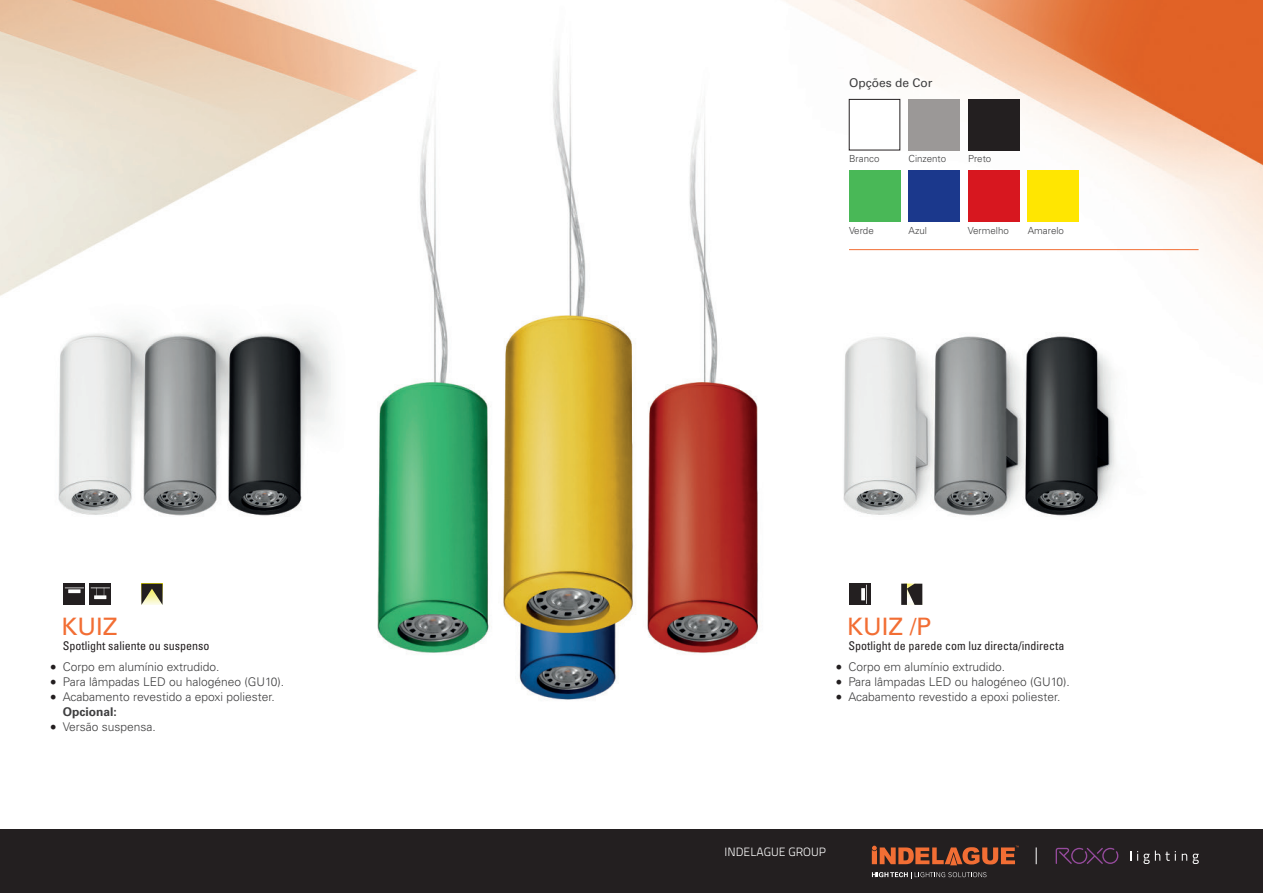
<style>
.page{position:relative;width:1263px;height:893px;background:#fff}
.page>*{position:absolute;margin:0;border:0;box-sizing:border-box;transform-origin:0 0}
.t1{font:24px "Univers LT Std";color:#f26e34}
.t2{font:300 12px/15px "Univers LT Std";color:#3e3e3f}
.t3{font:condensed 12px "Univers LT Std";color:#231f20}
.t4{font:300 12px "Titillium Text 22 L";color:#fff}
.t5{font:12px "Univers LT Std";color:#3e3e3f}
.t6{font:300 9.75px "Univers LT Std";color:#3e3e3f}
.s1{font-family:"Minion Pro";font-weight:400;font-size:18px;color:#231f20}
.s2{font-weight:700}
</style>
<div class="page">
<img style="left:0;top:0;width:1263px;height:700px">
<div style="left:0;top:829px;width:1263px;height:64px;background:#231f20"></div>
<svg style="left:872px;top:846px;width:147px;height:19px"></svg>
<svg style="left:872px;top:872px;width:114px;height:7px"></svg>
<hr style="left:849px;top:249px;width:349px;height:1px;background:#f26e34">
<svg style="left:1036px;top:847px;width:1px;height:17px"></svg>
<svg style="left:1056px;top:847px;width:62px;height:17px"></svg>
<svg style="left:1137px;top:851px;width:39px;height:13px"></svg>
<svg style="left:1182px;top:854px;width:5px;height:7px"></svg>
<svg style="left:1193px;top:854px;width:6px;height:10px"></svg>
<div style="left:908px;top:99px;width:51px;height:51px;background:#9b9897"></div>
<div style="left:968px;top:99px;width:51px;height:51px;background:#231f20"></div>
<div style="left:849px;top:170px;width:51px;height:51px;background:#49b857"></div>
<div style="left:908px;top:170px;width:51px;height:51px;background:#1b388c"></div>
<div style="left:968px;top:170px;width:51px;height:51px;background:#d7171f"></div>
<div style="left:849px;top:99px;width:51px;height:51px;background:#fff"></div>
<div style="left:1027px;top:170px;width:51px;height:51px;background:#ffe601"></div>
<div style="left:64px;top:584px;width:21px;height:21px;background:#231f20"></div>
<svg style="left:65px;top:587px;width:19px;height:1px"></svg>
<svg style="left:68px;top:589px;width:13px;height:4px"></svg>
<div style="left:90px;top:584px;width:21px;height:21px;background:#231f20"></div>
<svg style="left:91px;top:587px;width:19px;height:9px"></svg>
<svg style="left:94px;top:595px;width:12px;height:4px"></svg>
<svg style="left:141px;top:584px;width:22px;height:21px"></svg>
<div style="left:849px;top:584px;width:22px;height:21px;background:#231f20"></div>
<svg style="left:866px;top:585px;width:1px;height:19px"></svg>
<svg style="left:861px;top:588px;width:4px;height:12px"></svg>
<svg style="left:901px;top:584px;width:21px;height:21px"></svg>
<p class="t5" style="left:849px;top:75px;width:85px">Opções de Cor</p>
<p class="t6" style="left:849px;top:153px;width:32px">Branco</p>
<p class="t6" style="left:908px;top:153px;width:39px">Cinzento</p>
<p class="t6" style="left:968px;top:153px;width:25px">Preto</p>
<p class="t6" style="left:849px;top:224px;width:26px">Verde</p>
<p class="t6" style="left:908px;top:224px;width:20px">Azul</p>
<p class="t6" style="left:968px;top:224px;width:42px">Vermelho</p>
<p class="t6" style="left:1028px;top:224px;width:38px">Amarelo</p>
<h1 class="t1" style="left:61px;top:612px;width:58px">KUIZ</h1>
<h1 class="t1" style="left:847px;top:612px;width:86px">KUIZ /P</h1>
<p class="t3" style="left:63px;top:638px;width:148px">Spotlight saliente ou suspenso</p>
<p class="t2" style="left:50px;top:659px;width:171px"><span class="s1">•</span> Corpo em alumínio extrudido.</p>
<p class="t2" style="left:50px;top:674px;width:236px"><span class="s1">•</span> Para lâmpadas LED ou halogéneo (GU10).</p>
<p class="t2" style="left:63px;top:689px;width:214px;text-indent:-13px"><span class="s1">•</span> Acabamento revestido a epoxi poliester.<br><span class="s2">Opcional:</span></p>
<p class="t2" style="left:50px;top:719px;width:107px"><span class="s1">•</span> Versão suspensa.</p>
<p class="t3" style="left:848px;top:638px;width:217px">Spotlight de parede com luz directa/indirecta</p>
<p class="t2" style="left:835px;top:659px;width:171px"><span class="s1">•</span> Corpo em alumínio extrudido.</p>
<p class="t2" style="left:835px;top:674px;width:236px"><span class="s1">•</span> Para lâmpadas LED ou halogéneo (GU10).</p>
<p class="t2" style="left:835px;top:689px;width:226px"><span class="s1">•</span> Acabamento revestido a epoxi poliester.</p>
<p class="t4" style="left:725px;top:843px;width:103px">INDELAGUE GROUP</p>
</div>
